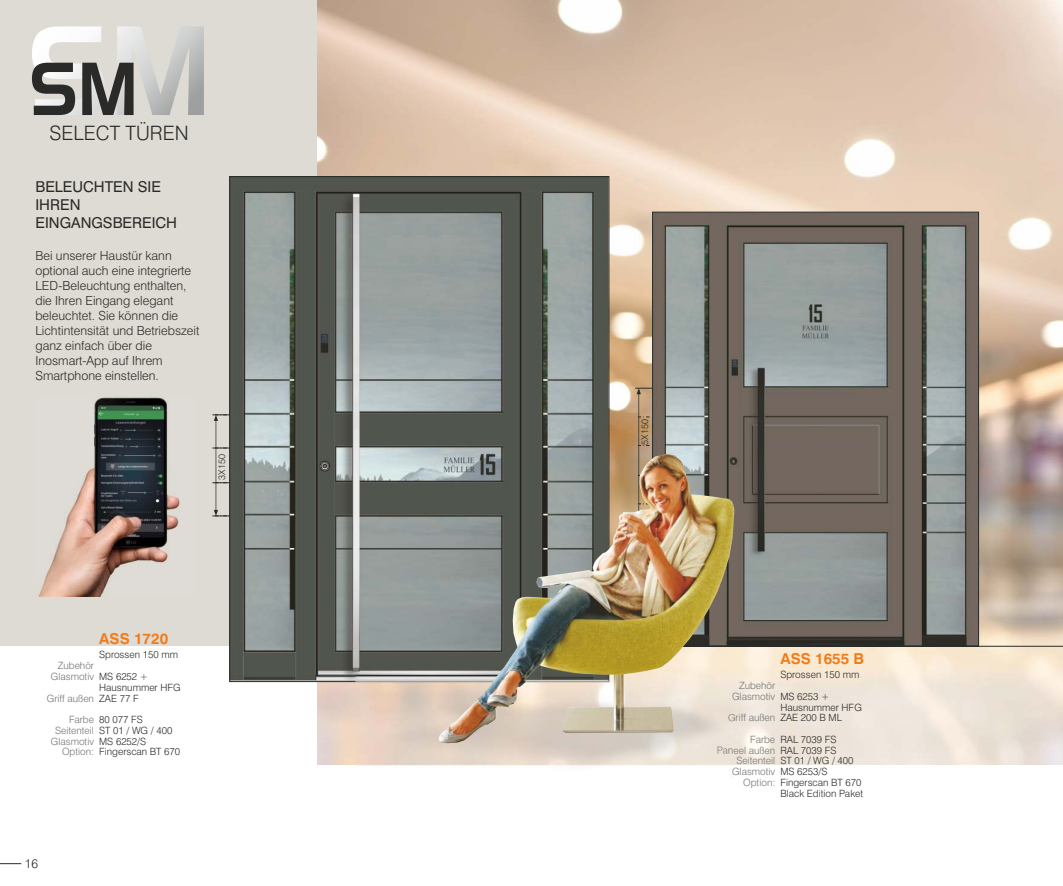
<style>
.page{position:relative;width:1063px;height:886px;background:#fff}
.page>*{position:absolute;margin:0;border:0;box-sizing:border-box;transform-origin:0 0}
.t1{font:300 19.88px "Swiss 721 BT";color:#2a2b28}
.t2{font:15px/18px "Swiss 721 BT";color:#2a2b28}
.t3{font:700 15px "Swiss 721 BT";color:#f17c1a}
.t4{font:300 12.5px/15px "Swiss 721 BT";color:#2a2b28}
.t5{font:300 10px/10.8px "Swiss 721 BT";color:#2a2b28}
.t6{font:300 10px/10.8px "Swiss 721 BT";color:#737473;text-align:right}
.t7{font:300 9.38px "Swiss 721 BT";color:#2a2b28}
</style>
<div class="page">
<div style="left:0;top:0;width:318px;height:646px;background:#dedad4"></div>
<img style="left:318px;top:0;width:745px;height:765px">
<img style="left:654px;top:214px;width:323px;height:430px">
<svg style="left:0;top:863px;width:21px;height:1px"></svg>
<hr style="left:533px;top:646px;width:530px;height:1px;background:#2a2b28">
<img style="left:232px;top:178px;width:375px;height:502px">
<svg style="left:320px;top:461px;width:10px;height:10px"></svg>
<div style="left:320px;top:461px;width:10px;height:10px;border:1px solid #2a2b28;border-radius:50%"></div>
<svg style="left:32px;top:26px;width:172px;height:89px;background:#b6b5b2"></svg>
<svg style="left:212px;top:414px;width:18px;height:102px;background:#c4c1bc"></svg>
<svg style="left:635px;top:388px;width:18px;height:66px"></svg>
<img style="left:35px;top:395px;width:158px;height:201px">
<img style="left:355px;top:673px;width:379px;height:102px">
<img style="left:439px;top:454px;width:295px;height:289px">
<p class="t1" style="left:50px;top:125px;width:141px">SELECT TÜREN</p>
<p class="t2" style="left:35px;top:179px;width:143px">BELEUCHTEN SIE<br>IHREN<br>EINGANGSBEREICH</p>
<p class="t4" style="left:35px;top:249px;width:166px">Bei unserer Haustür kann optional auch eine integrierte<br>LED-Beleuchtung enthalten, die Ihren Eingang elegant beleuchtet. Sie können die<br>Lichtintensität und Betriebszeit ganz einfach über die<br>Inosmart-App auf Ihrem<br>Smartphone einstellen.</p>
<p class="t7" style="left:218px;top:480px;width:27px;rotate:-90deg">3X150</p>
<p class="t3" style="left:99px;top:633px;width:70px">ASS 1720</p>
<p class="t5" style="left:99px;top:645px;width:80px;line-height:21.6px">Sprossen 150 mm<br>MS 6252 +</p>
<p class="t5" style="left:99px;top:683px;width:83px">Hausnummer HFG<br>ZAE 77 F</p>
<p class="t5" style="left:99px;top:715px;width:83px">80 077 FS<br>ST 01 / WG / 400<br>MS 6252/S<br>Fingerscan BT 670</p>
<p class="t6" style="left:51px;top:661px;width:45px">Zubehör<br>Glasmotiv</p>
<p class="t6" style="left:47px;top:688px;width:49px;line-height:21.6px">Griff außen<br>Farbe</p>
<p class="t6" style="left:51px;top:726px;width:45px">Seitenteil<br>Glasmotiv<br>Option:</p>
<p class="t4" style="left:25px;top:857px;width:15px">16</p>
<p class="t7" style="left:641px;top:444px;width:27px;rotate:-90deg">5X150</p>
<p class="t3" style="left:780px;top:652px;width:85px">ASS 1655 B</p>
<p class="t5" style="left:780px;top:665px;width:80px;line-height:21.6px">Sprossen 150 mm<br>MS 6253 +</p>
<p class="t5" style="left:780px;top:702px;width:83px">Hausnummer HFG<br>ZAE 200 B ML</p>
<p class="t5" style="left:780px;top:735px;width:84px">RAL 7039 FS<br>RAL 7039 FS<br>ST 01 / WG / 400<br>MS 6253/S<br>Fingerscan BT 670<br>Black Edition Paket</p>
<p class="t6" style="left:732px;top:681px;width:45px">Zubehör<br>Glasmotiv</p>
<p class="t6" style="left:728px;top:708px;width:49px;line-height:21.6px">Griff außen<br>Farbe</p>
<p class="t6" style="left:717px;top:746px;width:60px">Paneel außen<br>Seitenteil<br>Glasmotiv<br>Option:</p>
</div>
